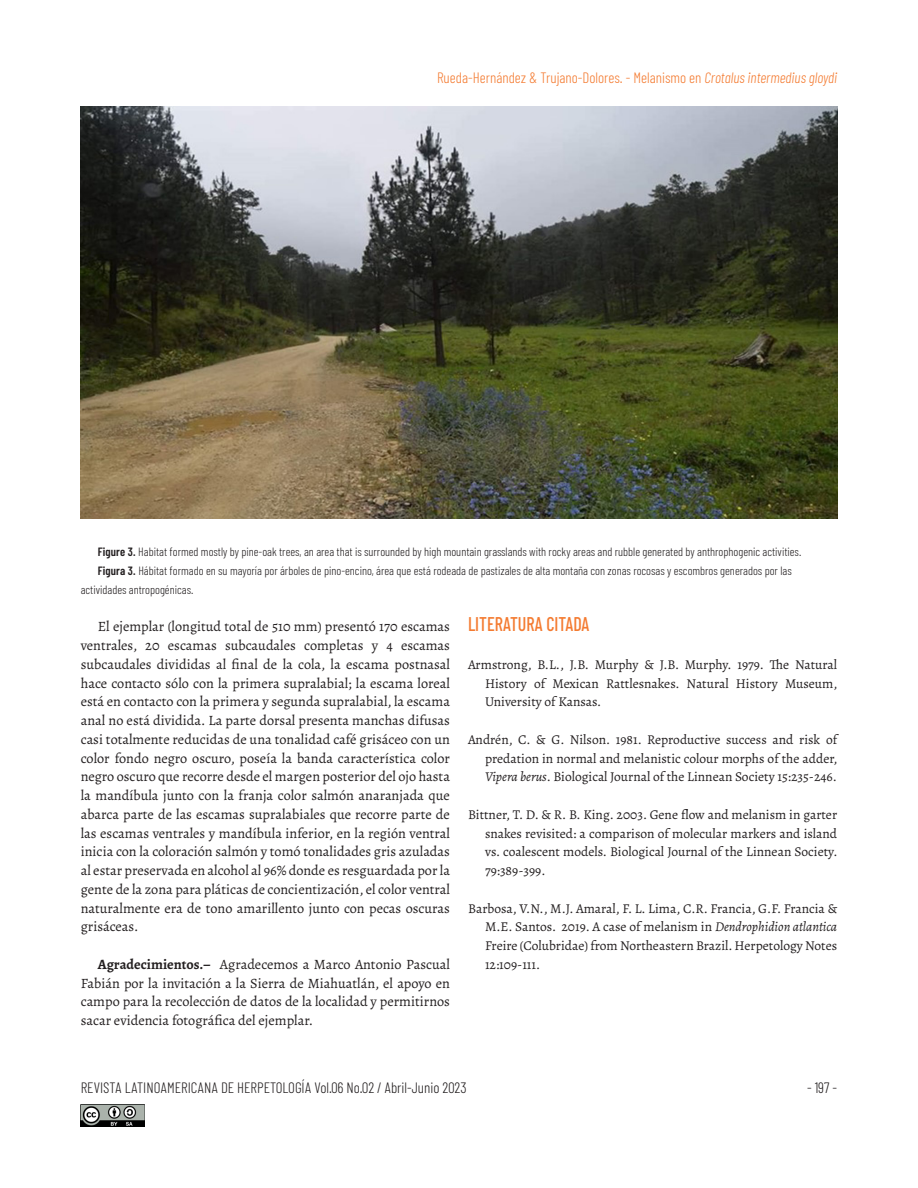
<style>
.page{position:relative;width:918px;height:1188px;background:#fff}
.page>*{position:absolute;margin:0;border:0;box-sizing:border-box;transform-origin:0 0}
._01-txt-Seccion{font:500 19.8px "Barlow Condensed";color:#f47b31;scale:.91 1}
.t1{font:300 15px "Barlow Condensed";color:#f47b31}
.t2{font:300 15px "Barlow Condensed";color:#231f20}
._02-txt_Artículo_1{font:14.25px/18.8px "Alegreya";color:#231f20;text-align:justify}
._02-txt-FICHAS_Citas{font:13.5px/18.8px "Alegreya";color:#231f20;text-align:justify}
._02-txt_pie_de_Foto{font:300 12px/18.8px "Barlow Condensed";color:#231f20}
.s1{font-style:italic}
.s2{font-weight:600}
.s3{font-weight:700}
</style>
<div class="page">
<img style="left:81px;top:1104px;width:64px;height:23px">
<img style="left:81px;top:106px;width:756px;height:413px">
<p class="t1" style="left:437px;top:68px;width:402px">Rueda-Hernández &amp; Trujano-Dolores. - Melanismo en <span class="s1">Crotalus intermedius gloydi</span></p>
<p class="_02-txt_pie_de_Foto" style="left:98px;top:542px;width:705px"><span class="s2">Figure 3.</span> Habitat formed mostly by pine-oak trees, an area that is surrounded by high mountain grasslands with rocky areas and rubble generated by anthrophogenic activities.</p>
<p class="_02-txt_pie_de_Foto" style="left:81px;top:561px;width:712px;text-indent:17px"><span class="s2">Figura 3.</span> Hábitat formado en su mayoría por árboles de pino-encino, área que está rodeada de pastizales de alta montaña con zonas rocosas y escombros generados por las actividades antropogénicas.</p>
<p class="_01-txt-Seccion" style="left:468px;top:610px;width:135px">LITERATURA CITADA</p>
<p class="_02-txt-FICHAS_Citas" style="left:485px;top:655px;width:354px;text-indent:-17px">Armstrong, B.L., J.B. Murphy &amp; J.B. Murphy. 1979. The Natural History of Mexican Rattlesnakes. Natural History Museum, University of Kansas.</p>
<p class="_02-txt-FICHAS_Citas" style="left:485px;top:730px;width:354px;text-indent:-17px">Andrén, C. &amp; G. Nilson. 1981. Reproductive success and risk of predation in normal and melanistic colour morphs of the adder, <span class="s1">Vipera berus</span>. Biological Journal of the Linnean Society 15:235-246.</p>
<p class="_02-txt-FICHAS_Citas" style="left:485px;top:805px;width:354px;text-indent:-17px">Bittner, T. D. &amp; R. B. King. 2003. Gene flow and melanism in garter snakes revisited: a comparison of molecular markers and island vs. coalescent models. Biological Journal of the Linnean Society.<br>79:389-399.</p>
<p class="_02-txt-FICHAS_Citas" style="left:485px;top:899px;width:354px;text-indent:-17px">Barbosa, V.N., M.J. Amaral, F. L. Lima, C.R. Francia, G.F. Francia &amp; M.E. Santos. 2019. A case of melanism in <span class="s1">Dendrophidion atlantica </span>Freire (Colubridae) from Northeastern Brazil. Herpetology Notes 12:109-111.</p>
<p class="_02-txt_Artículo_1" style="left:81px;top:617px;width:371px;text-indent:17px">El ejemplar (longitud total de 510 mm) presentó 170 escamas ventrales, 20 escamas subcaudales completas y 4 escamas subcaudales divididas al final de la cola, la escama postnasal hace contacto sólo con la primera supralabial; la escama loreal está en contacto con la primera y segunda supralabial, la escama anal no está dividida. La parte dorsal presenta manchas difusas casi totalmente reducidas de una tonalidad café grisáceo con un color fondo negro oscuro, poseía la banda característica color negro oscuro que recorre desde el margen posterior del ojo hasta la mandíbula junto con la franja color salmón anaranjada que abarca parte de las escamas supralabiales que recorre parte de las escamas ventrales y mandíbula inferior, en la región ventral inicia con la coloración salmón y tomó tonalidades gris azuladas al estar preservada en alcohol al 96% donde es resguardada por la gente de la zona para pláticas de concientización, el color ventral naturalmente era de tono amarillento junto con pecas oscuras grisáceas.</p>
<p class="_02-txt_Artículo_1" style="left:81px;top:955px;width:371px;text-indent:17px"><span class="s3">Agradecimientos.–</span> Agradecemos a Marco Antonio Pascual Fabián por la invitación a la Sierra de Miahuatlán, el apoyo en campo para la recolección de datos de la localidad y permitirnos sacar evidencia fotográfica del ejemplar.</p>
<p class="t2" style="left:81px;top:1079px;width:387px">REVISTA LATINOAMERICANA DE HERPETOLOGÍA Vol.06 No.02 / Abril-Junio 2023</p>
<p class="t2" style="left:807px;top:1079px;width:32px">- 197 -</p>
</div>
